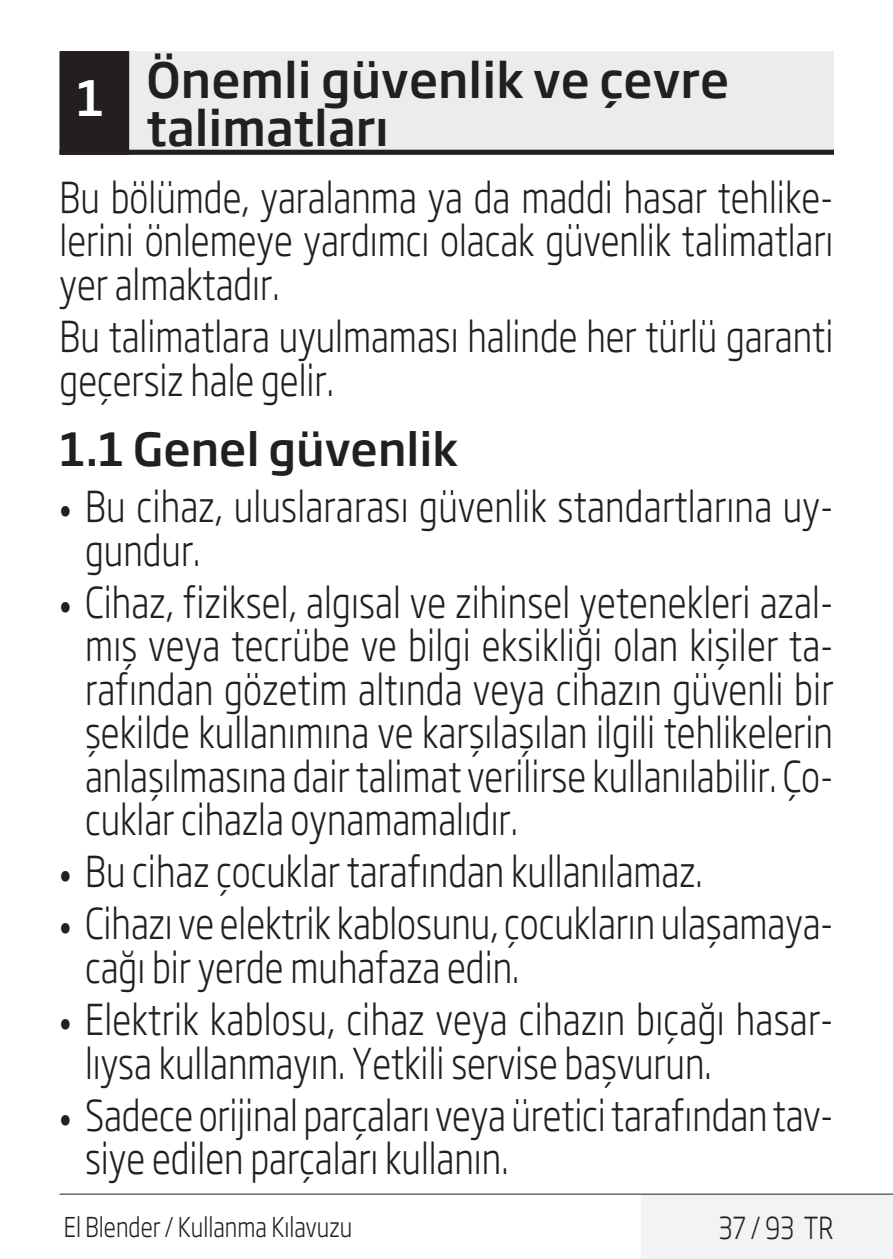
<style>
.page{position:relative;width:893px;height:1259px;background:#fff}
.page>*{position:absolute;margin:0;border:0;box-sizing:border-box;transform-origin:0 0}
.Unite_Baslik_Guvenli{font:500 48px/48px "Soho Gothic Pro";color:#231f20}
.Alt_Baslik_Guvenlık{font:500 45px "Soho Gothic Pro";color:#231f20}
.Guvenlik_Giris_Parag{font:300 42px/43.5px "Soho Gothic Pro";color:#231f20;scale:.8 1}
.Master_Sayfa_Sağ_Num{font:300 30px "Soho Gothic Pro";color:#231f20;scale:.8 1}
.t1{font:300 27px "Soho Gothic Pro";color:#231f20;scale:.8 1}
.s1{color:#fff}
.s2{font-family:"Helvetica Neue LT Pro";font-weight:700;font-stretch:condensed;font-size:30px}
</style>
<div class="page">
<div style="left:60px;top:51px;width:773px;height:102px;background:#ececee"></div>
<hr style="left:60px;top:150px;width:773px;height:4px;background:#231f20">
<div style="left:61px;top:53px;width:67px;height:100px;background:#231f20"></div>
<div style="left:60px;top:51px;width:69px;height:104px;border:3px solid #231f20"></div>
<div style="left:641px;top:1193px;width:252px;height:66px;background:#f2f3f4"></div>
<hr style="left:60px;top:1193px;width:833px;height:1px;background:#231f20">
<p class="Unite_Baslik_Guvenli" style="left:147px;top:53px;width:584px;text-indent:-70px"><span class="s1">1</span> Önemli güvenlik ve çevre talimatları</p>
<p class="Guvenlik_Giris_Parag" style="left:60px;top:173px;width:969px;text-align:justify">Bu bölümde, yaralanma ya da maddi hasar tehlike&shy;lerini önlemeye yardımcı olacak güvenlik talimatları yer almaktadır.</p>
<p class="Guvenlik_Giris_Parag" style="left:60px;top:312px;width:969px">Bu talimatlara uyulmaması halinde her türlü garanti geçersiz hale gelir.</p>
<p class="Alt_Baslik_Guvenlık" style="left:60px;top:414px;width:400px">1.1 Genel güvenlik</p>
<p class="Guvenlik_Giris_Parag" style="left:85px;top:482px;width:937px;text-indent:-26px"><span class="s2">•</span> Bu cihaz, uluslararası güvenlik standartlarına uy&shy;gundur.</p>
<p class="Guvenlik_Giris_Parag" style="left:85px;top:578px;width:937px;text-align:justify;text-indent:-26px"><span class="s2">•</span> Cihaz, fiziksel, algısal ve zihinsel yetenekleri azal&shy;mış veya tecrübe ve bilgi eksikliği olan kişiler ta&shy;rafından gözetim altında veya cihazın güvenli bir şekilde kullanımına ve karşılaşılan ilgili tehlikelerin anlaşılmasına dair talimat verilirse kullanılabilir. Ço&shy;cuklar cihazla oynamamalıdır.</p>
<p class="Guvenlik_Giris_Parag" style="left:60px;top:847px;width:805px"><span class="s2">•</span> Bu cihaz çocuklar tarafından kullanılamaz.</p>
<p class="Guvenlik_Giris_Parag" style="left:85px;top:899px;width:937px;text-indent:-26px"><span class="s2">•</span> Cihazı ve elektrik kablosunu, çocukların ulaşamaya&shy;cağı bir yerde muhafaza edin.</p>
<p class="Guvenlik_Giris_Parag" style="left:85px;top:995px;width:937px;text-indent:-26px"><span class="s2">•</span> Elektrik kablosu, cihaz veya cihazın bıçağı hasar&shy;lıysa kullanmayın. Yetkili servise başvurun.</p>
<p class="Guvenlik_Giris_Parag" style="left:85px;top:1090px;width:937px;text-indent:-26px"><span class="s2">•</span> Sadece orijinal parçaları veya üretici tarafından tav&shy;siye edilen parçaları kullanın.</p>
<p class="t1" style="left:64px;top:1206px;width:362px">El Blender / Kullanma Kılavuzu</p>
<p class="Master_Sayfa_Sağ_Num" style="left:718px;top:1204px;width:145px">37 / 93 TR</p>
</div>
